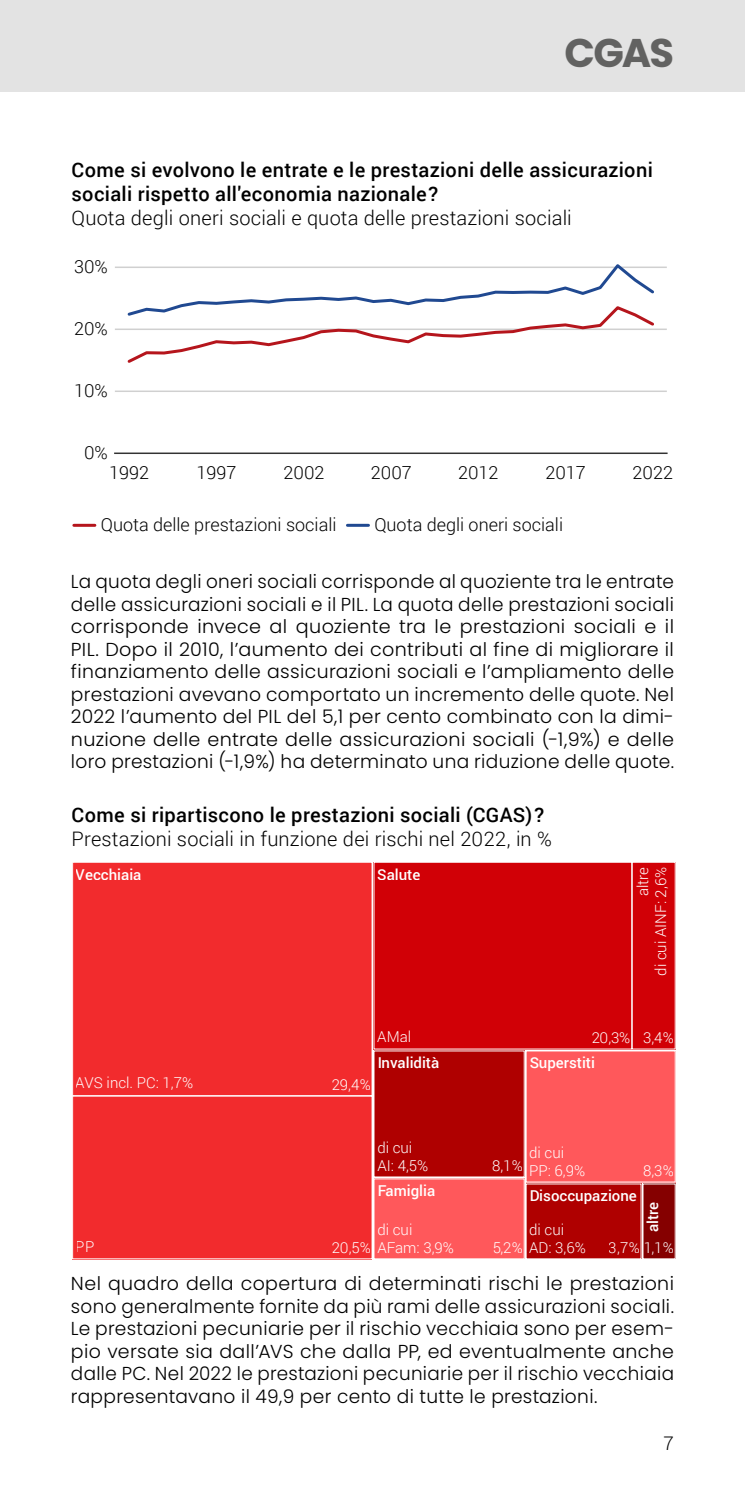
<style>
.page{position:relative;width:745px;height:1489px;background:#fff}
.page>*{position:absolute;margin:0;border:0;box-sizing:border-box;transform-origin:0 0}
.t1{font:700 40px "Poppins";color:#626261}
.t2{font:500 21.25px "Roboto";color:#000}
.Titel_Tabelle_Roboto{font:500 20px/24px "Roboto";letter-spacing:.015em;color:#000}
.Untertitel_Tabelle_Roboto{font:300 20px "Roboto";letter-spacing:.01em;color:#000}
.Text{font:300 18.75px/22.5px "Poppins";letter-spacing:.02em;color:#000;text-align:justify}
.t3{font:300 18.75px "Roboto";color:#000}
.t4{font:300 18px "Roboto";color:#000}
.t5{font:300 15px/18px "Roboto";color:#fff}
.t6{font:500 15px "Roboto";color:#fff}
.t7{font:300 13.75px "Roboto";color:#000}
</style>
<div class="page">
<div style="left:0;top:0;width:744px;height:92px;background:#e3e3e3"></div>
<hr style="left:115px;top:266px;width:551px;height:2px;background:#d0d0d0">
<hr style="left:115px;top:328px;width:551px;height:2px;background:#d0d0d0">
<hr style="left:115px;top:390px;width:551px;height:2px;background:#d0d0d0">
<svg style="left:125px;top:264px;width:531px;height:99px"></svg>
<hr style="left:115px;top:452px;width:551px;height:2px;background:#333">
<hr style="left:74px;top:524px;width:21px;height:3px;background:#b5151c">
<hr style="left:347px;top:524px;width:21px;height:3px;background:#204991">
<div style="left:72px;top:862px;width:300px;height:233px;background:#f22b2d"></div>
<div style="left:72px;top:862px;width:300px;height:233px;border:1px solid #fff"></div>
<div style="left:72px;top:1095px;width:300px;height:163px;background:#f22b2d"></div>
<div style="left:72px;top:1095px;width:300px;height:163px;border:1px solid #fff"></div>
<div style="left:373px;top:862px;width:258px;height:187px;background:#d10006"></div>
<div style="left:631px;top:862px;width:44px;height:187px;background:#d10006"></div>
<div style="left:631px;top:862px;width:44px;height:187px;border:1px solid #fff"></div>
<div style="left:373px;top:1050px;width:151px;height:127px;background:#af0000"></div>
<div style="left:373px;top:1178px;width:151px;height:80px;background:#ff585b"></div>
<div style="left:525px;top:1050px;width:150px;height:132px;background:#ff585b"></div>
<div style="left:525px;top:1050px;width:150px;height:132px;border:1px solid #fff"></div>
<div style="left:525px;top:1183px;width:116px;height:75px;background:#af0000"></div>
<div style="left:642px;top:1183px;width:33px;height:75px;background:#850000"></div>
<div style="left:642px;top:1183px;width:33px;height:75px;border:1px solid #fff"></div>
<h1 class="t1" style="left:564px;top:30px;width:111px">CGAS</h1>
<p class="Titel_Tabelle_Roboto" style="left:72px;top:157px;width:582px">Come si evolvono le entrate e le prestazioni delle assicurazioni sociali rispetto all'economia nazionale?</p>
<p class="Untertitel_Tabelle_Roboto" style="left:72px;top:204px;width:501px">Quota degli oneri sociali e quota delle prestazioni sociali</p>
<p class="t4" style="left:74px;top:254px;width:35px">30%</p>
<p class="t4" style="left:74px;top:316px;width:35px">20%</p>
<p class="t4" style="left:74px;top:378px;width:35px">10%</p>
<p class="t4" style="left:84px;top:440px;width:25px">0%</p>
<p class="t4" style="left:109px;top:460px;width:41px">1992</p>
<p class="t4" style="left:196px;top:460px;width:41px">1997</p>
<p class="t4" style="left:283px;top:460px;width:42px">2002</p>
<p class="t4" style="left:370px;top:460px;width:42px">2007</p>
<p class="t4" style="left:458px;top:460px;width:42px">2012</p>
<p class="t4" style="left:545px;top:460px;width:42px">2017</p>
<p class="t4" style="left:632px;top:460px;width:42px">2022</p>
<p class="t4" style="left:101px;top:512px;width:237px">Quota delle prestazioni sociali</p>
<p class="t4" style="left:374px;top:512px;width:190px">Quota degli oneri sociali</p>
<p class="Text" style="left:71px;top:570px;width:604px">La quota degli oneri sociali corrisponde al quoziente tra le entrate delle assicurazioni sociali e il PIL. La quota delle prestazioni sociali corrisponde invece al quoziente tra le prestazioni sociali e il PIL. Dopo il 2010, l’aumento dei contributi al fine di migliorare il finanziamento delle assicurazioni sociali e l’ampliamento delle prestazioni avevano comportato un incremento delle quote. Nel 2022 l’aumento del PIL del 5,1 per cento combinato con la dimi&shy;nuzione delle entrate delle assicurazioni sociali (-1,9%) e delle loro prestazioni (-1,9%) ha determinato una riduzione delle quote.</p>
<p class="t2" style="left:72px;top:754px;width:451px">Wie verteilen sich die Sozialleistungen (GRSV)?</p>
<p class="Titel_Tabelle_Roboto" style="left:72px;top:802px;width:473px">Come si ripartiscono le prestazioni sociali (CGAS)?</p>
<p class="Untertitel_Tabelle_Roboto" style="left:72px;top:825px;width:481px">Prestazioni sociali in funzione dei rischi nel 2022, in %</p>
<p class="t6" style="left:76px;top:863px;width:67px">Vecchiaia</p>
<p class="t6" style="left:377px;top:863px;width:45px">Salute</p>
<p class="t5" style="left:377px;top:1026px;width:35px">AMal</p>
<p class="t5" style="left:632px;top:975px;width:110px;text-align:right;rotate:-90deg">altre<br>di cui AINF: 2,6%</p>
<p class="t5" style="left:591px;top:1028px;width:84px">20,3% 3,4%</p>
<p class="t5" style="left:76px;top:1073px;width:119px">AVS incl. PC: 1,7%</p>
<p class="t5" style="left:76px;top:1236px;width:20px">PP</p>
<p class="t5" style="left:331px;top:1074px;width:40px">29,4%</p>
<p class="t6" style="left:377px;top:1052px;width:63px">Invalidità</p>
<p class="t5" style="left:377px;top:1138px;width:52px">di cui<br>AI: 4,5%</p>
<p class="t6" style="left:529px;top:1052px;width:67px">Superstiti</p>
<p class="t5" style="left:491px;top:1155px;width:32px">8,1%</p>
<p class="t5" style="left:529px;top:1143px;width:57px">di cui<br>PP: 6,9%</p>
<p class="t5" style="left:642px;top:1160px;width:32px">8,3%</p>
<p class="t6" style="left:377px;top:1180px;width:59px">Famiglia</p>
<p class="t6" style="left:529px;top:1185px;width:109px">Disoccupazione</p>
<p class="t6" style="left:641px;top:1231px;width:32px;rotate:-90deg">altre</p>
<p class="t5" style="left:377px;top:1219px;width:78px">di cui<br>AFam: 3,9%</p>
<p class="t5" style="left:529px;top:1219px;width:36px">di cui</p>
<p class="t5" style="left:331px;top:1237px;width:40px">20,5%</p>
<p class="t5" style="left:491px;top:1237px;width:95px">5,2% AD: 3,6%</p>
<p class="t5" style="left:608px;top:1237px;width:66px">3,7% 1,1%</p>
<p class="Text" style="left:71px;top:1272px;width:604px">Nel quadro della copertura di determinati rischi le prestazioni sono generalmente fornite da più rami delle assicurazioni sociali.<br>Le prestazioni pecuniarie per il rischio vecchiaia sono per esem&shy;pio versate sia dall’AVS che dalla PP, ed eventualmente anche dalle PC. Nel 2022 le prestazioni pecuniarie per il rischio vecchiaia rappresentavano il 49,9 per cento di tutte le prestazioni.</p>
<p class="t7" style="left:72px;top:1313px;width:71px">Quelle: BSV</p>
<p class="t7" style="left:600px;top:1313px;width:77px">© BFS 2024</p>
<p class="t3" style="left:663px;top:1430px;width:12px">7</p>
</div>
